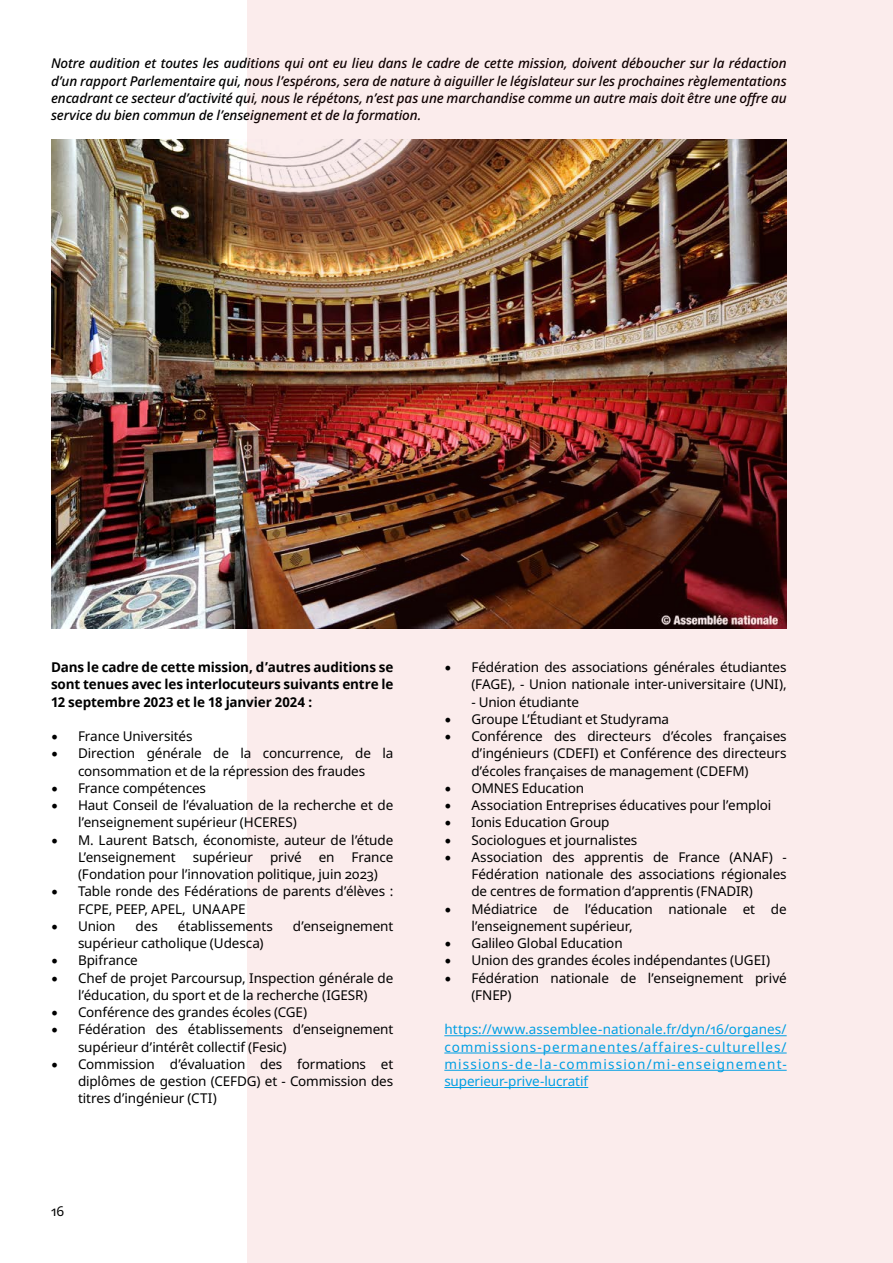
<style>
.page{position:relative;width:893px;height:1263px;background:#fff}
.page>*{position:absolute;margin:0;border:0;box-sizing:border-box;transform-origin:0 0}
.t1{font:13.5px/17.2px "Noto Sans";letter-spacing:-.01em;color:#000}
.t2{font:italic 500 13.5px/17.2px "Noto Sans";letter-spacing:-.01em;color:#000;text-align:justify}
.t3{font:13.5px/17.2px "Noto Sans";letter-spacing:.08em;color:#009fe3;text-align:justify}
.t4{font:700 13.5px/17.2px "Noto Sans";letter-spacing:-.01em;color:#000;text-align:justify}
.s1{font-family:"Minion Pro";font-size:18px}
</style>
<div class="page">
<img style="left:51px;top:139px;width:197px;height:490px">
<img style="left:248px;top:0;width:645px;height:1263px">
<hr style="left:444px;top:1035px;width:343px;height:1px;background:#009fe3">
<hr style="left:444px;top:1053px;width:343px;height:1px;background:#009fe3">
<hr style="left:444px;top:1070px;width:343px;height:1px;background:#009fe3">
<hr style="left:444px;top:1087px;width:144px;height:1px;background:#009fe3">
<p class="t2" style="left:51px;top:55px;width:737px">Notre audition et toutes les auditions qui ont eu lieu dans le cadre de cette mission, doivent déboucher sur la rédaction d’un rapport Parlementaire qui, nous l’espérons, sera de nature à aiguiller le législateur sur les prochaines règlementations encadrant ce secteur d’activité qui, nous le répétons, n’est pas une marchandise comme un autre mais doit être une offre au service du bien commun de l’enseignement et de la formation.</p>
<p class="t4" style="left:51px;top:659px;width:344px">Dans le cadre de cette mission, d’autres auditions se sont tenues avec les interlocuteurs suivants entre le 12 septembre 2023 et le 18 janvier 2024 :</p>
<p class="t1" style="left:51px;top:728px;width:143px"><span class="s1">•</span> France Universités</p>
<p class="t1" style="left:51px;top:745px;width:344px;text-align:center"><span class="s1">•</span> Direction générale de la concurrence, de la consommation et de la répression des fraudes</p>
<p class="t1" style="left:51px;top:780px;width:156px"><span class="s1">•</span> France compétences</p>
<p class="t1" style="left:78px;top:797px;width:317px;text-indent:-27px"><span class="s1">•</span> Haut Conseil de l’évaluation de la recherche et de l’enseignement supérieur (HCERES)</p>
<p class="t1" style="left:78px;top:831px;width:317px;text-indent:-27px"><span class="s1">•</span> M. Laurent Batsch, économiste, auteur de l’étude<br>L’enseignement</p>
<p class="t1" style="left:193px;top:849px;width:62px">supérieur</p>
<p class="t1" style="left:270px;top:849px;width:33px">privé</p>
<p class="t1" style="left:319px;top:849px;width:17px">en</p>
<p class="t1" style="left:78px;top:849px;width:317px;text-indent:274px">France (Fondation pour l’innovation politique, juin 2023)</p>
<p class="t1" style="left:78px;top:883px;width:317px;text-indent:-27px"><span class="s1">•</span> Table ronde des Fédérations de parents d’élèves :<br>FCPE, PEEP, APEL, UNAAPE</p>
<p class="t1" style="left:51px;top:918px;width:66px"><span class="s1">•</span> Union</p>
<p class="t1" style="left:136px;top:918px;width:24px">des</p>
<p class="t1" style="left:178px;top:918px;width:96px">établissements</p>
<p class="t1" style="left:293px;top:918px;width:102px">d’enseignement</p>
<p class="t1" style="left:78px;top:935px;width:187px">supérieur catholique (Udesca)</p>
<p class="t1" style="left:51px;top:952px;width:88px"><span class="s1">•</span> Bpifrance</p>
<p class="t1" style="left:51px;top:969px;width:344px;text-align:center"><span class="s1">•</span> Chef de projet Parcoursup, Inspection générale de l’éducation, du sport et de la recherche (IGESR)</p>
<p class="t1" style="left:51px;top:1004px;width:258px"><span class="s1">•</span> Conférence des grandes écoles (CGE)</p>
<p class="t1" style="left:78px;top:1021px;width:317px;text-indent:-27px"><span class="s1">•</span> Fédération des établissements d’enseignement supérieur d’intérêt collectif (Fesic)</p>
<p class="t1" style="left:78px;top:1056px;width:317px;text-align:justify;text-indent:-27px"><span class="s1">•</span> Commission d’évaluation des formations et diplômes de gestion (CEFDG) et - Commission des titres d’ingénieur (CTI)</p>
<p class="t1" style="left:51px;top:1202px;width:15px">16</p>
<p class="t1" style="left:444px;top:659px;width:344px;text-align:right"><span class="s1">•</span> Fédération des associations générales étudiantes (FAGE), - Union nationale inter-universitaire (UNI),</p>
<p class="t1" style="left:471px;top:693px;width:109px">- Union étudiante</p>
<p class="t1" style="left:444px;top:711px;width:226px"><span class="s1">•</span> Groupe L’Étudiant et Studyrama</p>
<p class="t1" style="left:471px;top:728px;width:317px;text-align:justify;text-indent:-27px"><span class="s1">•</span> Conférence des directeurs d’écoles françaises d’ingénieurs (CDEFI) et Conférence des directeurs d’écoles françaises de management (CDEFM)</p>
<p class="t1" style="left:444px;top:780px;width:141px"><span class="s1">•</span> OMNES Education</p>
<p class="t1" style="left:444px;top:797px;width:328px"><span class="s1">•</span> Association Entreprises éducatives pour l’emploi</p>
<p class="t1" style="left:444px;top:814px;width:167px"><span class="s1">•</span> Ionis Education Group</p>
<p class="t1" style="left:444px;top:831px;width:195px"><span class="s1">•</span> Sociologues et journalistes</p>
<p class="t1" style="left:471px;top:849px;width:317px;text-align:justify;text-indent:-27px"><span class="s1">•</span> Association des apprentis de France (ANAF) - Fédération nationale des associations régionales de centres de formation d’apprentis (FNADIR)</p>
<p class="t1" style="left:471px;top:900px;width:317px;text-indent:-27px"><span class="s1">•</span> Médiatrice de l’éducation nationale et de l’enseignement supérieur,</p>
<p class="t1" style="left:444px;top:935px;width:180px"><span class="s1">•</span> Galileo Global Education</p>
<p class="t1" style="left:444px;top:952px;width:327px"><span class="s1">•</span> Union des grandes écoles indépendantes (UGEI)</p>
<p class="t1" style="left:471px;top:969px;width:317px;text-indent:-27px"><span class="s1">•</span> Fédération nationale de l’enseignement privé (FNEP)</p>
<p class="t3" style="left:444px;top:1021px;width:344px">https://www.assemblee-nationale.fr/dyn/16/organes/ commissions-permanentes/affaires-culturelles/ missions-de-la-commission/mi-enseignement&shy;superieur-prive-lucratif</p>
</div>
